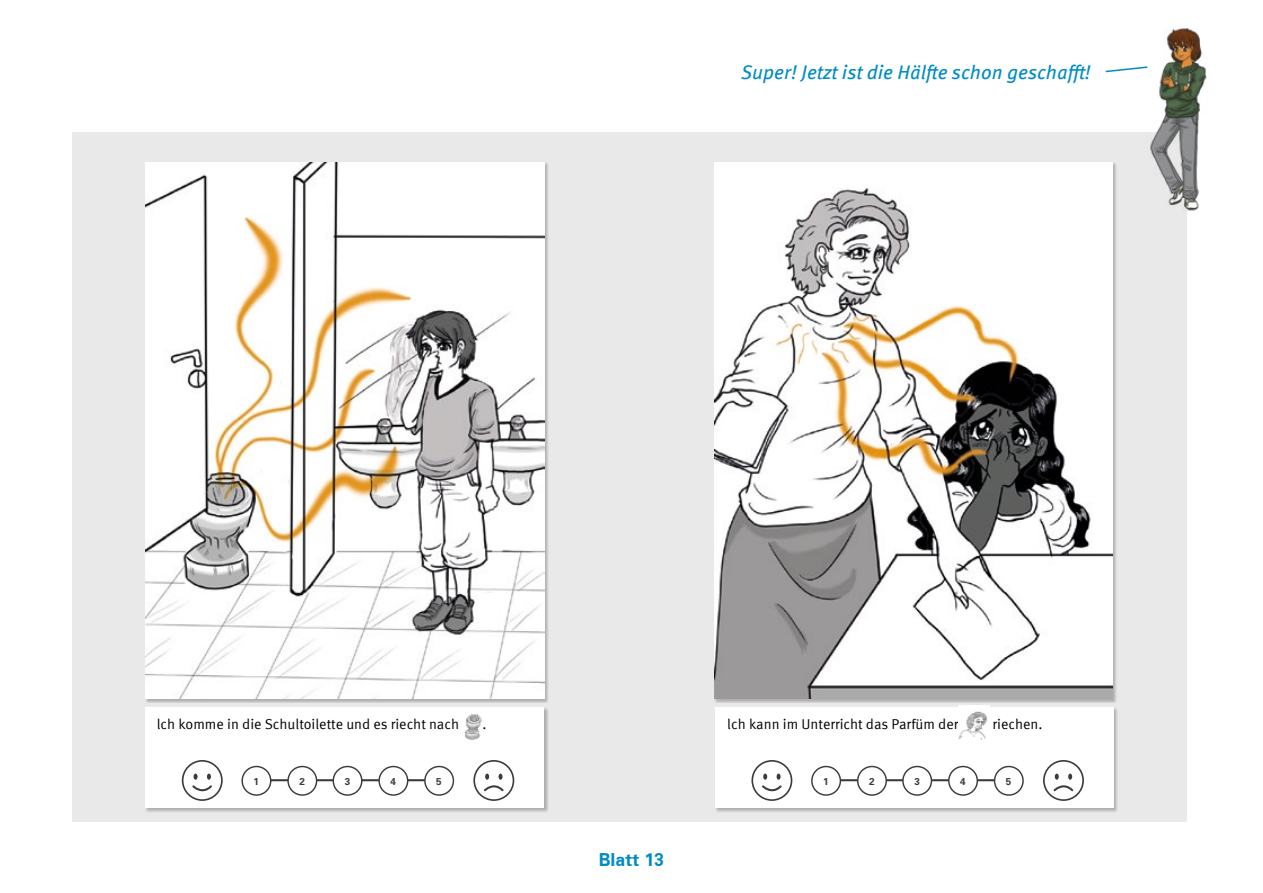
<style>
.page{position:relative;width:1263px;height:893px;background:#fff}
.page>*{position:absolute;margin:0;border:0;box-sizing:border-box;transform-origin:0 0}
.t1{font:italic 19.65px "Meta Pro";color:#008bc5}
.t2{font:700 18px "Zurich BT";color:#008bc5}
.t3{font:14.25px "Meta Pro";color:#000}
.t4{font:700 9.9px "Univers";color:#3c3c3b}
</style>
<div class="page">
<div style="left:72px;top:132px;width:557px;height:689px;background:#e9e9e9"></div>
<div style="left:145px;top:707px;width:403px;height:105px;background:#000;opacity:.25"></div>
<div style="left:146px;top:707px;width:398px;height:101px;background:#fff"></div>
<hr style="left:257px;top:779px;width:184px;height:2px;background:#3c3c3b">
<div style="left:242px;top:766px;width:29px;height:29px;background:#fff;border-radius:50%"></div>
<div style="left:241px;top:766px;width:30px;height:30px;border:1px solid #3c3c3b;border-radius:50%"></div>
<div style="left:379px;top:766px;width:29px;height:29px;background:#fff;border-radius:50%"></div>
<div style="left:378px;top:766px;width:30px;height:30px;border:1px solid #3c3c3b;border-radius:50%"></div>
<div style="left:425px;top:766px;width:28px;height:29px;background:#fff;border-radius:50%"></div>
<div style="left:424px;top:766px;width:30px;height:30px;border:1px solid #3c3c3b;border-radius:50%"></div>
<div style="left:288px;top:766px;width:29px;height:29px;background:#fff;border-radius:50%"></div>
<div style="left:287px;top:766px;width:30px;height:30px;border:1px solid #3c3c3b;border-radius:50%"></div>
<div style="left:333px;top:766px;width:29px;height:29px;background:#fff;border-radius:50%"></div>
<div style="left:333px;top:766px;width:29px;height:30px;border:1px solid #3c3c3b;border-radius:50%"></div>
<svg style="left:182px;top:760px;width:41px;height:41px"></svg>
<svg style="left:473px;top:760px;width:41px;height:41px"></svg>
<img style="left:146px;top:162px;width:398px;height:537px">
<img style="left:464px;top:714px;width:18px;height:26px">
<div style="left:629px;top:132px;width:558px;height:689px;background:#e9e9e9"></div>
<div style="left:715px;top:707px;width:403px;height:105px;background:#000;opacity:.25"></div>
<div style="left:715px;top:707px;width:399px;height:101px;background:#fff"></div>
<hr style="left:827px;top:779px;width:183px;height:2px;background:#3c3c3b">
<div style="left:812px;top:766px;width:28px;height:29px;background:#fff;border-radius:50%"></div>
<div style="left:811px;top:766px;width:30px;height:30px;border:1px solid #3c3c3b;border-radius:50%"></div>
<div style="left:949px;top:766px;width:28px;height:29px;background:#fff;border-radius:50%"></div>
<div style="left:948px;top:766px;width:30px;height:30px;border:1px solid #3c3c3b;border-radius:50%"></div>
<div style="left:994px;top:766px;width:29px;height:29px;background:#fff;border-radius:50%"></div>
<div style="left:994px;top:766px;width:30px;height:30px;border:1px solid #3c3c3b;border-radius:50%"></div>
<div style="left:858px;top:766px;width:28px;height:29px;background:#fff;border-radius:50%"></div>
<div style="left:857px;top:766px;width:30px;height:30px;border:1px solid #3c3c3b;border-radius:50%"></div>
<div style="left:903px;top:766px;width:28px;height:29px;background:#fff;border-radius:50%"></div>
<div style="left:902px;top:766px;width:30px;height:30px;border:1px solid #3c3c3b;border-radius:50%"></div>
<svg style="left:751px;top:760px;width:41px;height:41px"></svg>
<svg style="left:1043px;top:760px;width:41px;height:41px"></svg>
<img style="left:715px;top:162px;width:398px;height:537px">
<img style="left:958px;top:706px;width:31px;height:34px">
<img style="left:1150px;top:29px;width:57px;height:182px">
<svg style="left:1105px;top:66px;width:43px;height:7px"></svg>
<h1 class="t1" style="left:741px;top:57px;width:351px">Super! Jetzt ist die Hälfte schon geschafft!</h1>
<p class="t3" style="left:157px;top:713px;width:304px">lch komme in die Schultoilette und es riecht nach</p>
<p class="t3" style="left:482px;top:713px;width:6px">.</p>
<p class="t4" style="left:254px;top:775px;width:7px">1</p>
<p class="t4" style="left:300px;top:775px;width:7px">2</p>
<p class="t4" style="left:345px;top:775px;width:7px">3</p>
<p class="t4" style="left:391px;top:775px;width:7px">4</p>
<p class="t4" style="left:436px;top:775px;width:7px">5</p>
<p class="t2" style="left:599px;top:849px;width:67px">Blatt 13</p>
<p class="t3" style="left:727px;top:713px;width:233px">lch kann im Unterricht das Parfüm der</p>
<p class="t3" style="left:992px;top:713px;width:51px">riechen.</p>
<p class="t4" style="left:823px;top:775px;width:7px">1</p>
<p class="t4" style="left:869px;top:775px;width:7px">2</p>
<p class="t4" style="left:914px;top:775px;width:7px">3</p>
<p class="t4" style="left:960px;top:775px;width:7px">4</p>
<p class="t4" style="left:1006px;top:775px;width:7px">5</p>
</div>
